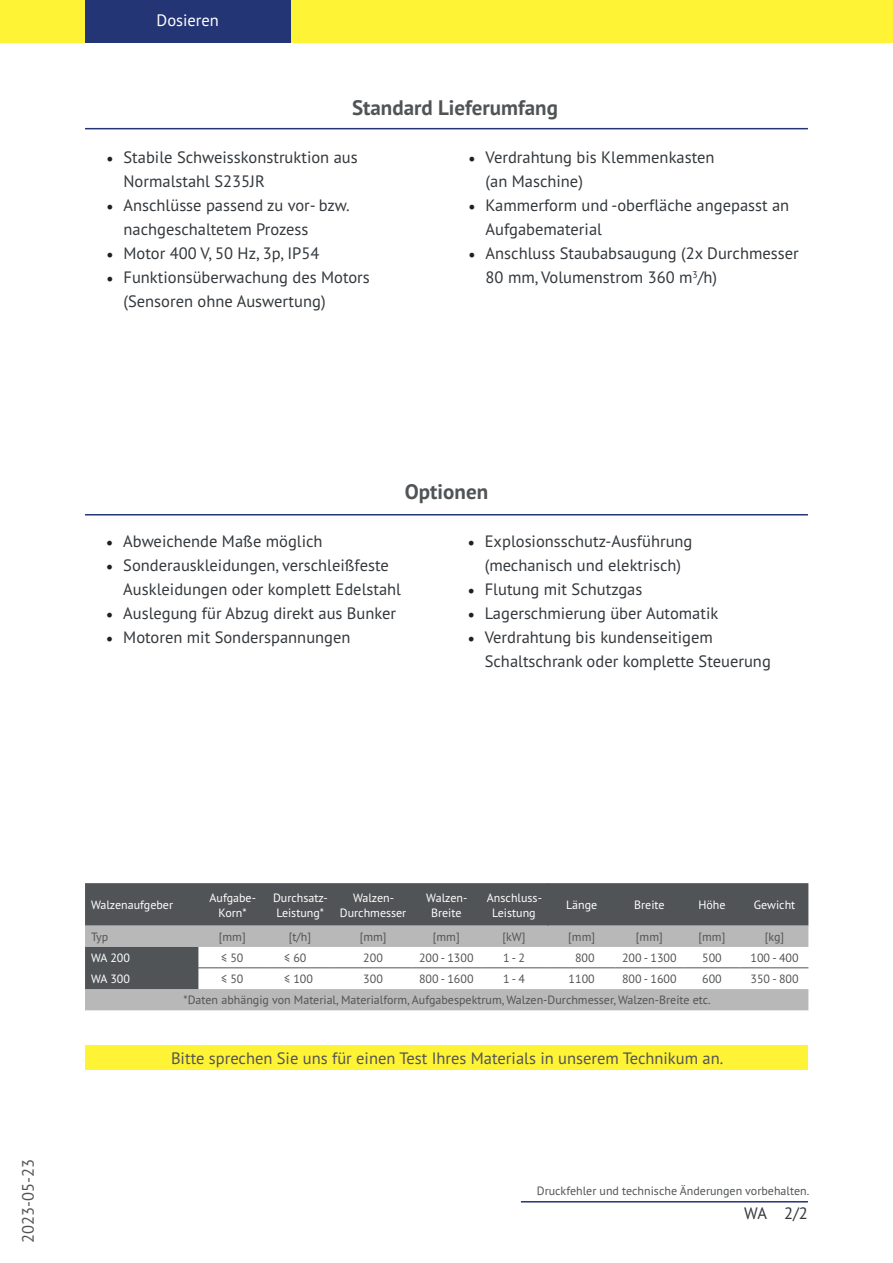
<style>
.page{position:relative;width:893px;height:1263px;background:#fff}
.page>*{position:absolute;margin:0;border:0;box-sizing:border-box;transform-origin:0 0}
.t1{font:700 21px "PT Sans Pro";color:#515456}
.t2{font:16.5px/24px "PT Sans Pro";color:#33383c}
.t3{font:16.5px "PT Sans Pro";color:#515456}
.t4{font:16.5px "PT Sans Pro";color:#fff}
.t5{font:12px "PT Sans Pro";color:#515456}
.t6{font:12px/15px "PT Sans Pro";color:#fff;text-align:center}
.s1{font-family:"Minion Pro";font-size:18px;color:#231f20}
</style>
<div class="page">
<hr style="left:85px;top:128px;width:723px;height:1px;background:#243576">
<hr style="left:85px;top:514px;width:723px;height:1px;background:#243576">
<div style="left:0;top:0;width:893px;height:43px;background:#fff335"></div>
<div style="left:85px;top:0;width:206px;height:43px;background:#243576"></div>
<hr style="left:521px;top:1201px;width:287px;height:1px;background:#243576">
<div style="left:85px;top:883px;width:723px;height:43px;background:#515456"></div>
<svg style="left:85px;top:926px;width:723px;height:84px;fill:#b9b8b9"></svg>
<div style="left:85px;top:947px;width:113px;height:42px;background:#515456"></div>
<hr style="left:547px;top:883px;width:1px;height:43px;background:#515456">
<hr style="left:480px;top:967px;width:68px;height:1px;background:#515456">
<hr style="left:741px;top:967px;width:67px;height:1px;background:#515456">
<hr style="left:198px;top:967px;width:68px;height:1px;background:#515456">
<hr style="left:266px;top:967px;width:68px;height:1px;background:#515456">
<hr style="left:334px;top:967px;width:78px;height:1px;background:#515456">
<hr style="left:412px;top:967px;width:68px;height:1px;background:#515456">
<hr style="left:548px;top:967px;width:67px;height:1px;background:#515456">
<hr style="left:615px;top:967px;width:68px;height:1px;background:#515456">
<hr style="left:683px;top:967px;width:58px;height:1px;background:#515456">
<hr style="left:85px;top:967px;width:113px;height:1px;background:#515456">
<div style="left:85px;top:1046px;width:723px;height:24px;background:#fff335"></div>
<p class="t4" style="left:157px;top:10px;width:64px">Dosieren</p>
<p class="t1" style="left:352px;top:94px;width:207px">Standard Lieferumfang</p>
<p class="t2" style="left:124px;top:145px;width:236px;text-indent:-17px"><span class="s1">•</span> Stabile Schweisskonstruktion aus<br>Normalstahl S235JR</p>
<p class="t2" style="left:124px;top:193px;width:228px;text-indent:-17px"><span class="s1">•</span> Anschlüsse passend zu vor- bzw. nachgeschaltetem Prozess</p>
<p class="t2" style="left:107px;top:241px;width:214px"><span class="s1">•</span> Motor 400 V, 50 Hz, 3p, IP54</p>
<p class="t2" style="left:124px;top:265px;width:248px;text-indent:-17px"><span class="s1">•</span> Funktionsüberwachung des Motors (Sensoren ohne Auswertung)</p>
<p class="t2" style="left:486px;top:145px;width:230px;text-indent:-17px"><span class="s1">•</span> Verdrahtung bis Klemmenkasten (an Maschine)</p>
<p class="t2" style="left:486px;top:193px;width:305px;text-indent:-17px"><span class="s1">•</span> Kammerform und -oberfläche angepasst an<br>Aufgabematerial</p>
<p class="t2" style="left:486px;top:241px;width:315px;text-indent:-17px"><span class="s1">•</span> Anschluss Staubabsaugung (2x Durchmesser<br>80 mm, Volumenstrom 360 m<sup>3</sup>/h)</p>
<p class="t1" style="left:405px;top:478px;width:85px">Optionen</p>
<p class="t2" style="left:106px;top:529px;width:218px"><span class="s1">•</span> Abweichende Maße möglich</p>
<p class="t2" style="left:123px;top:553px;width:279px;text-indent:-17px"><span class="s1">•</span> Sonderauskleidungen, verschleißfeste<br>Auskleidungen oder komplett Edelstahl</p>
<p class="t2" style="left:106px;top:601px;width:291px"><span class="s1">•</span> Auslegung für Abzug direkt aus Bunker</p>
<p class="t2" style="left:106px;top:625px;width:246px"><span class="s1">•</span> Motoren mit Sonderspannungen</p>
<p class="t2" style="left:468px;top:529px;width:226px;text-align:center"><span class="s1">•</span> Explosionsschutz-Ausführung (mechanisch und elektrisch)</p>
<p class="t2" style="left:468px;top:577px;width:176px"><span class="s1">•</span> Flutung mit Schutzgas</p>
<p class="t2" style="left:468px;top:601px;width:252px"><span class="s1">•</span> Lagerschmierung über Automatik</p>
<p class="t2" style="left:485px;top:625px;width:288px;text-indent:-17px"><span class="s1">•</span> Verdrahtung bis kundenseitigem<br>Schaltschrank oder komplette Steuerung</p>
<p class="t3" style="left:17px;top:1243px;width:85px;rotate:-90deg">2023-05-23</p>
<p class="t6" style="left:91px;top:897px;width:84px">Walzenaufgeber</p>
<p class="t6" style="left:210px;top:889px;width:48px">Aufgabe-<br>Korn*</p>
<p class="t6" style="left:273px;top:889px;width:56px;text-align:left">Durchsatz-<br>Leistung*</p>
<p class="t6" style="left:340px;top:889px;width:68px">Walzen-<br>Durchmesser</p>
<p class="t6" style="left:426px;top:889px;width:43px">Walzen-<br>Breite</p>
<p class="t6" style="left:487px;top:889px;width:57px">Anschluss-<br>Leistung</p>
<p class="t6" style="left:566px;top:897px;width:33px">Länge</p>
<p class="t6" style="left:634px;top:897px;width:32px">Breite</p>
<p class="t6" style="left:698px;top:897px;width:29px">Höhe</p>
<p class="t6" style="left:754px;top:897px;width:43px">Gewicht</p>
<p class="t5" style="left:91px;top:929px;width:19px">Typ</p>
<p class="t5" style="left:219px;top:929px;width:28px">[mm]</p>
<p class="t5" style="left:289px;top:929px;width:24px">[t/h]</p>
<p class="t5" style="left:360px;top:929px;width:28px">[mm]</p>
<p class="t5" style="left:433px;top:929px;width:28px">[mm]</p>
<p class="t5" style="left:502px;top:929px;width:24px">[kW]</p>
<p class="t5" style="left:568px;top:929px;width:28px">[mm]</p>
<p class="t5" style="left:636px;top:929px;width:28px">[mm]</p>
<p class="t5" style="left:699px;top:929px;width:28px">[mm]</p>
<p class="t5" style="left:765px;top:929px;width:21px">[kg]</p>
<p class="t6" style="left:91px;top:950px;width:40px">WA 200</p>
<p class="t5" style="left:221px;top:950px;width:24px">≤ 50</p>
<p class="t5" style="left:284px;top:950px;width:24px">≤ 60</p>
<p class="t5" style="left:363px;top:950px;width:21px">200</p>
<p class="t5" style="left:419px;top:950px;width:56px">200 - 1300</p>
<p class="t5" style="left:503px;top:950px;width:23px">1 - 2</p>
<p class="t5" style="left:575px;top:950px;width:21px">800</p>
<p class="t5" style="left:622px;top:950px;width:56px">200 - 1300</p>
<p class="t5" style="left:702px;top:950px;width:21px">500</p>
<p class="t5" style="left:751px;top:950px;width:50px">100 - 400</p>
<p class="t6" style="left:91px;top:971px;width:40px">WA 300</p>
<p class="t5" style="left:221px;top:971px;width:24px">≤ 50</p>
<p class="t5" style="left:284px;top:971px;width:30px">≤ 100</p>
<p class="t5" style="left:363px;top:971px;width:21px">300</p>
<p class="t5" style="left:419px;top:971px;width:56px">800 - 1600</p>
<p class="t5" style="left:503px;top:971px;width:23px">1 - 4</p>
<p class="t5" style="left:569px;top:971px;width:28px">1100</p>
<p class="t5" style="left:622px;top:971px;width:56px">800 - 1600</p>
<p class="t5" style="left:702px;top:971px;width:21px">600</p>
<p class="t5" style="left:751px;top:971px;width:50px">350 - 800</p>
<p class="t5" style="left:184px;top:992px;width:529px">*Daten abhängig von Material, Materialform, Aufgabespektrum, Walzen-Durchmesser, Walzen-Breite etc.</p>
<p class="t3" style="left:171px;top:1047px;width:554px">Bitte sprechen Sie uns für einen Test Ihres Materials in unserem Technikum an.</p>
<p class="t5" style="left:537px;top:1183px;width:274px">Druckfehler und technische Änderungen vorbehalten.</p>
<p class="t2" style="left:744px;top:1201px;width:65px">WA 2/2</p>
</div>
